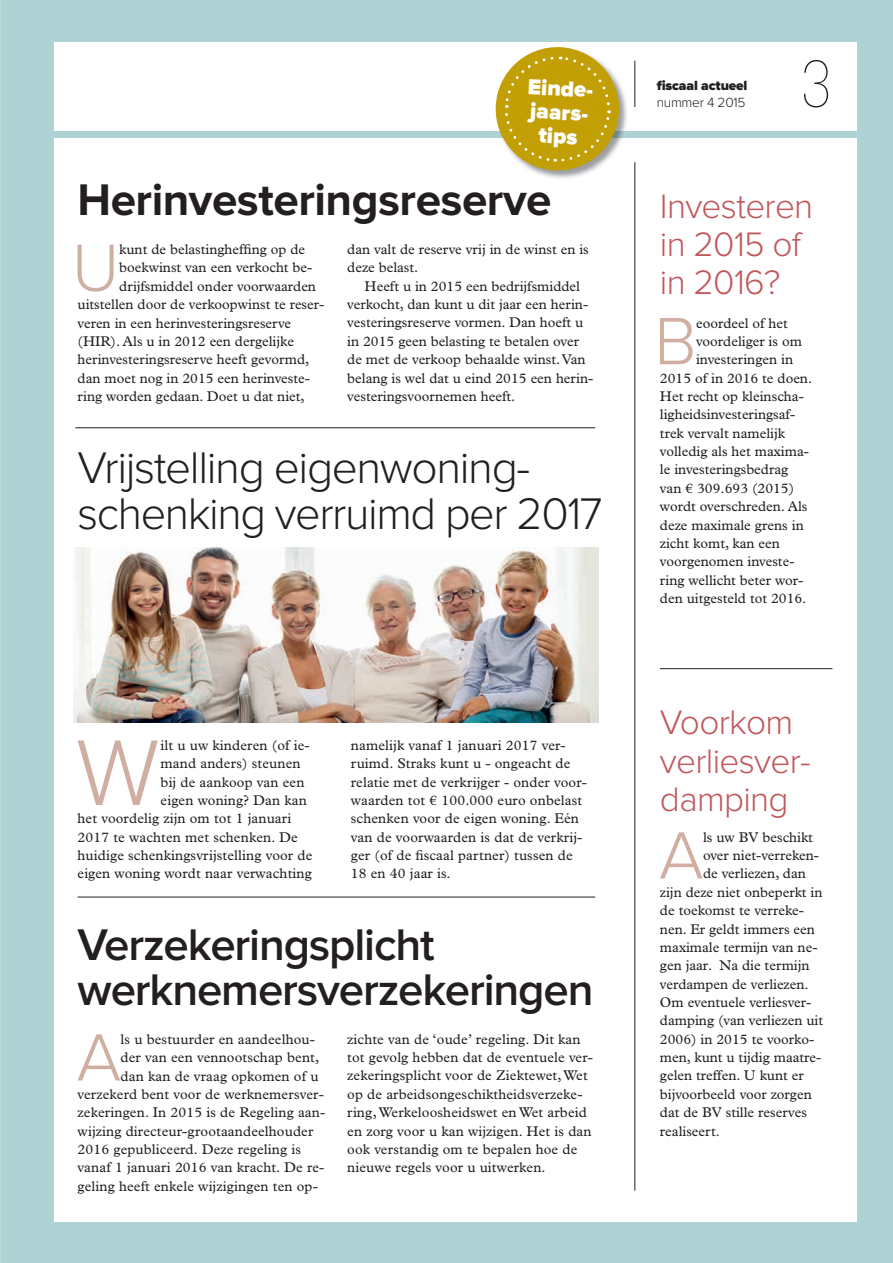
<style>
.page{position:relative;width:893px;height:1263px;background:#afd3d5}
.page>*{position:absolute;margin:0;border:0;box-sizing:border-box;transform-origin:0 0}
.t1{font:300 96.75px "Proxima Nova";color:#d0aea1}
.t2{font:300 69.15px "Proxima Nova";color:#d0aea1}
.t3{font:100 64.2px "Glypha LT Std";color:#231f20}
.t4{font:300 45.9px/45.9px "Proxima Nova";letter-spacing:-.03em;color:#231f20}
.t5{font:600 45.9px/45.9px "Proxima Nova";letter-spacing:-.025em;color:#231f20}
.t6{font:700 45.9px "Proxima Nova";letter-spacing:-.01em;color:#231f20}
.t7{font:300 35.25px/38.2px "Proxima Nova";letter-spacing:-.02em;color:#c1585c}
.t8{font:900 22.5px/23.9px "Proxima Nova";color:#fff;text-align:center}
.t9{font:14.1px/18.3px "Plantin Std";color:#231f20}
.t10{font:900 13.8px "Proxima Nova";letter-spacing:-.01em;color:#231f20}
.t11{font:300 13.8px "Proxima Nova";letter-spacing:-.02em;color:#231f20}
</style>
<div class="page">
<div style="left:54px;top:42px;width:802px;height:1179px;background:#fff"></div>
<div style="left:0;top:131px;width:893px;height:6px;background:#afd3d5"></div>
<hr style="left:75px;top:427px;width:520px;height:1px;background:#231f20">
<hr style="left:635px;top:162px;width:1px;height:1029px;background:#231f20">
<hr style="left:660px;top:668px;width:172px;height:1px;background:#231f20">
<img style="left:534px;top:87px;width:94px;height:91px">
<img style="left:621px;top:131px;width:7px;height:6px">
<svg style="left:494px;top:47px;width:127px;height:125px"></svg>
<hr style="left:635px;top:61px;width:1px;height:46px;background:#231f20">
<img style="left:74px;top:548px;width:525px;height:175px">
<hr style="left:78px;top:897px;width:517px;height:1px;background:#231f20">
<h3 class="t8" style="left:528px;top:76px;width:72px;rotate:3deg">Einde&shy;jaars&shy;tips</h3>
<h3 class="t6" style="left:78px;top:179px;width:475px">Herinvesteringsreserve</h3>
<h2 class="t2" style="left:72px;top:236px;width:49px">U</h2>
<p class="t9" style="left:119px;top:240px;width:187px">kunt de belastingheffing op de</p>
<p class="t9" style="left:347px;top:240px;width:243px">dan valt de reserve vrij in de winst en is deze belast.</p>
<p class="t9" style="left:347px;top:277px;width:248px;text-indent:17px">Heeft u in 2015 een bedrijfsmiddel verkocht, dan kunt u dit jaar een herin&shy;vesteringsreserve vormen. Dan hoeft u in 2015 geen belasting te betalen over de met de verkoop behaalde winst. Van belang is wel dat u eind 2015 een herin&shy;vesteringsvoornemen heeft.</p>
<p class="t9" style="left:119px;top:259px;width:195px">boekwinst van een verkocht be-</p>
<p class="t9" style="left:119px;top:277px;width:198px">drijfsmiddel onder voorwaarden</p>
<p class="t9" style="left:78px;top:295px;width:248px">uitstellen door de verkoopwinst te reser-</p>
<p class="t9" style="left:78px;top:314px;width:215px">veren in een herinvesteringsreserve</p>
<p class="t9" style="left:78px;top:332px;width:218px">(HIR). Als u in 2012 een dergelijke</p>
<p class="t9" style="left:78px;top:350px;width:233px">herinvesteringsreserve heeft gevormd,</p>
<p class="t9" style="left:78px;top:369px;width:234px">dan moet nog in 2015 een herinveste-</p>
<p class="t9" style="left:78px;top:387px;width:229px">ring worden gedaan. Doet u dat niet,</p>
<h3 class="t4" style="left:78px;top:446px;width:526px">Vrijstelling eigenwoning&shy;schenking verruimd per 2017</h3>
<h1 class="t1" style="left:76px;top:728px;width:85px">W</h1>
<p class="t9" style="left:161px;top:736px;width:151px">ilt u uw kinderen (of ie-</p>
<p class="t9" style="left:161px;top:754px;width:142px">mand anders) steunen</p>
<p class="t9" style="left:161px;top:773px;width:145px">bij de aankoop van een</p>
<p class="t9" style="left:161px;top:791px;width:148px">eigen woning? Dan kan</p>
<p class="t9" style="left:78px;top:809px;width:215px">het voordelig zijn om tot 1 januari</p>
<p class="t9" style="left:78px;top:828px;width:222px">2017 te wachten met schenken. De</p>
<p class="t9" style="left:78px;top:846px;width:236px">huidige schenkingsvrijstelling voor de</p>
<p class="t9" style="left:78px;top:865px;width:236px">eigen woning wordt naar verwachting</p>
<p class="t9" style="left:351px;top:736px;width:238px">namelijk vanaf 1 januari 2017 ver&shy;ruimd. Straks kunt u - ongeacht de relatie met de verkrijger - onder voor&shy;waarden tot € 100.000 euro onbelast schenken voor de eigen woning. Eén van de voorwaarden is dat de verkrij&shy;ger (of de fiscaal partner) tussen de 18 en 40 jaar is.</p>
<h3 class="t5" style="left:78px;top:923px;width:517px">Verzekeringsplicht werknemersverzekeringen</h3>
<h2 class="t2" style="left:77px;top:1026px;width:46px">A</h2>
<p class="t9" style="left:121px;top:1030px;width:196px">ls u bestuurder en aandeelhou-</p>
<p class="t9" style="left:347px;top:1030px;width:247px">zichte van de ‘oude’ regeling. Dit kan tot gevolg hebben dat de eventuele ver&shy;zekeringsplicht voor de Ziektewet, Wet op de arbeidsongeschiktheidsverzeke&shy;ring, Werkeloosheidswet en Wet arbeid en zorg voor u kan wijzigen. Het is dan ook verstandig om te bepalen hoe de nieuwe regels voor u uitwerken.</p>
<p class="t9" style="left:121px;top:1048px;width:200px">der van een vennootschap bent,</p>
<p class="t9" style="left:121px;top:1067px;width:199px">dan kan de vraag opkomen of u</p>
<p class="t9" style="left:78px;top:1085px;width:248px">verzekerd bent voor de werknemersver-</p>
<p class="t9" style="left:78px;top:1103px;width:249px">zekeringen. In 2015 is de Regeling aan-</p>
<p class="t9" style="left:78px;top:1122px;width:237px">wijzing directeur-grootaandeelhouder</p>
<p class="t9" style="left:78px;top:1140px;width:225px">2016 gepubliceerd. Deze regeling is</p>
<p class="t9" style="left:78px;top:1158px;width:248px">vanaf 1 januari 2016 van kracht. De re-</p>
<p class="t9" style="left:78px;top:1177px;width:242px">geling heeft enkele wijzigingen ten op-</p>
<p class="t10" style="left:657px;top:79px;width:92px">fiscaal actueel</p>
<p class="t11" style="left:657px;top:96px;width:90px">nummer 4 2015</p>
<h3 class="t3" style="left:800px;top:47px;width:34px">3</h3>
<h3 class="t7" style="left:660px;top:188px;width:155px">Investeren in 2015 of in 2016?</h3>
<h2 class="t2" style="left:654px;top:310px;width:44px">B</h2>
<p class="t9" style="left:696px;top:314px;width:93px">eoordeel of het</p>
<p class="t9" style="left:696px;top:332px;width:107px">voordeliger is om</p>
<p class="t9" style="left:696px;top:350px;width:99px">investeringen in</p>
<p class="t9" style="left:660px;top:369px;width:154px">2015 of in 2016 te doen.</p>
<p class="t9" style="left:660px;top:387px;width:145px">Het recht op kleinscha-</p>
<p class="t9" style="left:660px;top:405px;width:137px">ligheidsinvesteringsaf-</p>
<p class="t9" style="left:660px;top:424px;width:127px">trek vervalt namelijk</p>
<p class="t9" style="left:660px;top:442px;width:150px">volledig als het maxima-</p>
<p class="t9" style="left:660px;top:461px;width:130px">le investeringsbedrag</p>
<p class="t9" style="left:660px;top:479px;width:136px">van € 309.693 (2015)</p>
<p class="t9" style="left:660px;top:497px;width:149px">wordt overschreden. Als</p>
<p class="t9" style="left:660px;top:516px;width:145px">deze maximale grens in</p>
<p class="t9" style="left:660px;top:534px;width:122px">zicht komt, kan een</p>
<p class="t9" style="left:660px;top:552px;width:136px">voorgenomen investe-</p>
<p class="t9" style="left:660px;top:571px;width:145px">ring wellicht beter wor-</p>
<p class="t9" style="left:660px;top:589px;width:148px">den uitgesteld tot 2016.</p>
<h3 class="t7" style="left:660px;top:705px;width:152px">Voorkom verliesver&shy;damping</h3>
<h2 class="t2" style="left:659px;top:824px;width:46px">A</h2>
<p class="t9" style="left:703px;top:828px;width:111px">ls uw BV beschikt</p>
<p class="t9" style="left:703px;top:846px;width:118px">over niet-verreken-</p>
<p class="t9" style="left:703px;top:865px;width:104px">de verliezen, dan</p>
<p class="t9" style="left:660px;top:883px;width:164px">zijn deze niet onbeperkt in</p>
<p class="t9" style="left:660px;top:901px;width:146px">de toekomst te verreke-</p>
<p class="t9" style="left:660px;top:920px;width:156px">nen. Er geldt immers een</p>
<p class="t9" style="left:660px;top:938px;width:159px">maximale termijn van ne-</p>
<p class="t9" style="left:660px;top:956px;width:151px">gen jaar. Na die termijn</p>
<p class="t9" style="left:660px;top:975px;width:150px">verdampen de verliezen.</p>
<p class="t9" style="left:660px;top:993px;width:153px">Om eventuele verliesver-</p>
<p class="t9" style="left:660px;top:1011px;width:165px">damping (van verliezen uit</p>
<p class="t9" style="left:660px;top:1030px;width:156px">2006) in 2015 te voorko-</p>
<p class="t9" style="left:660px;top:1048px;width:163px">men, kunt u tijdig maatre-</p>
<p class="t9" style="left:660px;top:1067px;width:145px">gelen treffen. U kunt er</p>
<p class="t9" style="left:660px;top:1085px;width:153px">bijvoorbeeld voor zorgen</p>
<p class="t9" style="left:660px;top:1103px;width:148px">dat de BV stille reserves</p>
<p class="t9" style="left:660px;top:1122px;width:61px">realiseert.</p>
</div>
